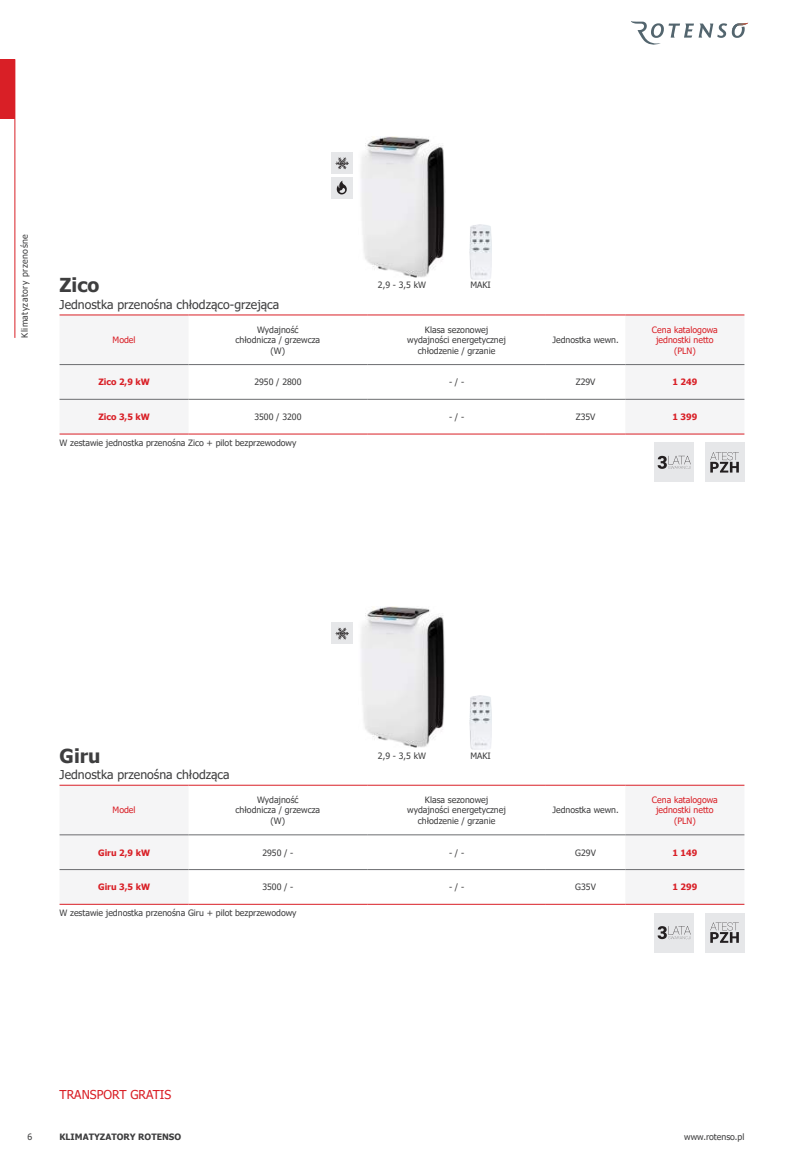
<style>
.page{position:relative;width:804px;height:1166px;background:#fff}
.page>*{position:absolute;margin:0;border:0;box-sizing:border-box;transform-origin:0 0}
.t1{font:700 19.25px "Tahoma";color:#3e3e3f}
.t2{font:12.25px "Tahoma";color:#3e3e3f}
.t3{font:12.25px "Tahoma";color:#d91f26}
.t4{font:8.75px/10.5px "Tahoma";color:#3e3e3f;text-align:center}
.t5{font:8.75px/10.5px "Tahoma";color:#d91f26;text-align:center}
.t6{font:700 8.75px "Tahoma";color:#d91f26}
.t7{font:8.75px "Tahoma";letter-spacing:.05em;color:#3e3e3f}
.t8{font:700 8.75px "Tahoma";color:#3e3e3f}
</style>
<div class="page">
<svg style="left:631px;top:21px;width:117px;height:24px"></svg>
<div style="left:0;top:59px;width:15px;height:60px;background:#d91f26"></div>
<hr style="left:14px;top:59px;width:1px;height:279px;background:#d91f26">
<div style="left:60px;top:315px;width:129px;height:119px;background:#f5f5f6"></div>
<div style="left:625px;top:315px;width:119px;height:119px;background:#f5f5f6"></div>
<hr style="left:60px;top:314px;width:129px;height:1px;background:#d91f26">
<hr style="left:189px;top:314px;width:178px;height:1px;background:#d91f26">
<hr style="left:367px;top:314px;width:179px;height:1px;background:#d91f26">
<hr style="left:546px;top:314px;width:79px;height:1px;background:#d91f26">
<hr style="left:625px;top:314px;width:119px;height:1px;background:#d91f26">
<hr style="left:60px;top:434px;width:129px;height:1px;background:#d91f26">
<hr style="left:189px;top:434px;width:178px;height:1px;background:#d91f26">
<hr style="left:367px;top:434px;width:179px;height:1px;background:#d91f26">
<hr style="left:546px;top:434px;width:79px;height:1px;background:#d91f26">
<hr style="left:625px;top:434px;width:119px;height:1px;background:#d91f26">
<hr style="left:60px;top:364px;width:129px;height:1px;background:#6c6d70">
<hr style="left:189px;top:364px;width:178px;height:1px;background:#6c6d70">
<hr style="left:367px;top:364px;width:179px;height:1px;background:#6c6d70">
<hr style="left:546px;top:364px;width:79px;height:1px;background:#6c6d70">
<hr style="left:625px;top:364px;width:119px;height:1px;background:#6c6d70">
<hr style="left:60px;top:399px;width:129px;height:1px;background:#6c6d70">
<hr style="left:189px;top:399px;width:178px;height:1px;background:#6c6d70">
<hr style="left:367px;top:399px;width:179px;height:1px;background:#6c6d70">
<hr style="left:546px;top:399px;width:79px;height:1px;background:#6c6d70">
<hr style="left:625px;top:399px;width:119px;height:1px;background:#6c6d70">
<img style="left:469px;top:225px;width:23px;height:54px">
<img style="left:361px;top:136px;width:84px;height:142px">
<div style="left:60px;top:835px;width:129px;height:69px;background:#f5f5f6"></div>
<div style="left:625px;top:835px;width:119px;height:69px;background:#f5f5f6"></div>
<hr style="left:60px;top:785px;width:129px;height:1px;background:#d91f26">
<hr style="left:189px;top:785px;width:178px;height:1px;background:#d91f26">
<hr style="left:367px;top:785px;width:179px;height:1px;background:#d91f26">
<hr style="left:546px;top:785px;width:79px;height:1px;background:#d91f26">
<hr style="left:625px;top:785px;width:119px;height:1px;background:#d91f26">
<hr style="left:60px;top:904px;width:129px;height:1px;background:#d91f26">
<hr style="left:189px;top:904px;width:178px;height:1px;background:#d91f26">
<hr style="left:367px;top:904px;width:179px;height:1px;background:#d91f26">
<hr style="left:546px;top:904px;width:79px;height:1px;background:#d91f26">
<hr style="left:625px;top:904px;width:119px;height:1px;background:#d91f26">
<hr style="left:60px;top:834px;width:129px;height:1px;background:#6c6d70">
<hr style="left:189px;top:834px;width:178px;height:1px;background:#6c6d70">
<hr style="left:367px;top:834px;width:179px;height:1px;background:#6c6d70">
<hr style="left:546px;top:834px;width:79px;height:1px;background:#6c6d70">
<hr style="left:625px;top:834px;width:119px;height:1px;background:#6c6d70">
<hr style="left:60px;top:869px;width:129px;height:1px;background:#6c6d70">
<hr style="left:189px;top:869px;width:178px;height:1px;background:#6c6d70">
<hr style="left:367px;top:869px;width:179px;height:1px;background:#6c6d70">
<hr style="left:546px;top:869px;width:79px;height:1px;background:#6c6d70">
<hr style="left:625px;top:869px;width:119px;height:1px;background:#6c6d70">
<img style="left:469px;top:695px;width:23px;height:54px">
<img style="left:361px;top:607px;width:84px;height:141px">
<div style="left:654px;top:913px;width:40px;height:39px;background:#e6e7e9"></div>
<svg style="left:657px;top:926px;width:34px;height:13px"></svg>
<div style="left:704px;top:913px;width:40px;height:39px;background:#e6e7e9"></div>
<svg style="left:710px;top:922px;width:29px;height:21px"></svg>
<div style="left:654px;top:442px;width:40px;height:40px;background:#e6e7e9"></div>
<svg style="left:657px;top:456px;width:34px;height:13px"></svg>
<div style="left:704px;top:442px;width:40px;height:40px;background:#e6e7e9"></div>
<svg style="left:710px;top:452px;width:29px;height:20px"></svg>
<svg style="left:331px;top:622px;width:22px;height:22px"></svg>
<svg style="left:331px;top:152px;width:22px;height:22px"></svg>
<svg style="left:331px;top:177px;width:22px;height:22px"></svg>
<p class="t7" style="left:19px;top:338px;width:105px;rotate:-90deg">Klimatyzatory przenośne</p>
<h1 class="t1" style="left:60px;top:272px;width:41px">Zico</h1>
<h2 class="t2" style="left:60px;top:296px;width:221px">Jednostka przenośna chłodząco-grzejąca</h2>
<p class="t4" style="left:378px;top:280px;width:50px">2,9 - 3,5 kW</p>
<p class="t4" style="left:470px;top:280px;width:22px">MAKI</p>
<p class="t5" style="left:113px;top:335px;width:24px">Model</p>
<p class="t4" style="left:236px;top:325px;width:86px">Wydajność<br>chłodnicza / grzewcza (W)</p>
<p class="t4" style="left:407px;top:325px;width:100px">Klasa sezonowej wydajności energetycznej chłodzenie / grzanie</p>
<p class="t4" style="left:552px;top:335px;width:68px">Jednostka wewn.</p>
<p class="t5" style="left:652px;top:325px;width:67px">Cena katalogowa jednostki netto (PLN)</p>
<p class="t6" style="left:98px;top:376px;width:53px">Zico 2,9 kW</p>
<p class="t4" style="left:254px;top:377px;width:49px">2950 / 2800</p>
<p class="t4" style="left:449px;top:377px;width:17px">- / -</p>
<p class="t4" style="left:576px;top:377px;width:21px">Z29V</p>
<p class="t6" style="left:672px;top:376px;width:26px">1 249</p>
<p class="t6" style="left:98px;top:411px;width:53px">Zico 3,5 kW</p>
<p class="t4" style="left:254px;top:412px;width:49px">3500 / 3200</p>
<p class="t4" style="left:449px;top:412px;width:17px">- / -</p>
<p class="t4" style="left:576px;top:412px;width:21px">Z35V</p>
<p class="t6" style="left:672px;top:411px;width:26px">1 399</p>
<p class="t4" style="left:60px;top:438px;width:238px">W zestawie jednostka przenośna Zico + pilot bezprzewodowy</p>
<h1 class="t1" style="left:60px;top:742px;width:42px">Giru</h1>
<p class="t4" style="left:378px;top:750px;width:50px">2,9 - 3,5 kW</p>
<h2 class="t2" style="left:60px;top:767px;width:172px">Jednostka przenośna chłodząca</h2>
<p class="t4" style="left:470px;top:750px;width:22px">MAKI</p>
<p class="t5" style="left:113px;top:805px;width:24px">Model</p>
<p class="t4" style="left:236px;top:795px;width:86px">Wydajność<br>chłodnicza / grzewcza (W)</p>
<p class="t4" style="left:407px;top:795px;width:100px">Klasa sezonowej wydajności energetycznej chłodzenie / grzanie</p>
<p class="t4" style="left:552px;top:805px;width:68px">Jednostka wewn.</p>
<p class="t5" style="left:652px;top:795px;width:67px">Cena katalogowa jednostki netto (PLN)</p>
<p class="t6" style="left:98px;top:846px;width:53px">Giru 2,9 kW</p>
<p class="t4" style="left:262px;top:847px;width:33px">2950 / -</p>
<p class="t4" style="left:449px;top:847px;width:17px">- / -</p>
<p class="t4" style="left:575px;top:847px;width:22px">G29V</p>
<p class="t6" style="left:672px;top:846px;width:26px">1 149</p>
<p class="t6" style="left:98px;top:881px;width:53px">Giru 3,5 kW</p>
<p class="t4" style="left:262px;top:882px;width:33px">3500 / -</p>
<p class="t4" style="left:449px;top:882px;width:17px">- / -</p>
<p class="t4" style="left:575px;top:882px;width:22px">G35V</p>
<p class="t6" style="left:672px;top:881px;width:26px">1 299</p>
<p class="t4" style="left:60px;top:908px;width:238px">W zestawie jednostka przenośna Giru + pilot bezprzewodowy</p>
<h2 class="t3" style="left:60px;top:1086px;width:113px">TRANSPORT GRATIS</h2>
<p class="t4" style="left:27px;top:1131px;width:6px">6</p>
<p class="t8" style="left:60px;top:1130px;width:123px">KLIMATYZATORY ROTENSO</p>
<p class="t4" style="left:684px;top:1131px;width:62px">www.rotenso.pl</p>
</div>
